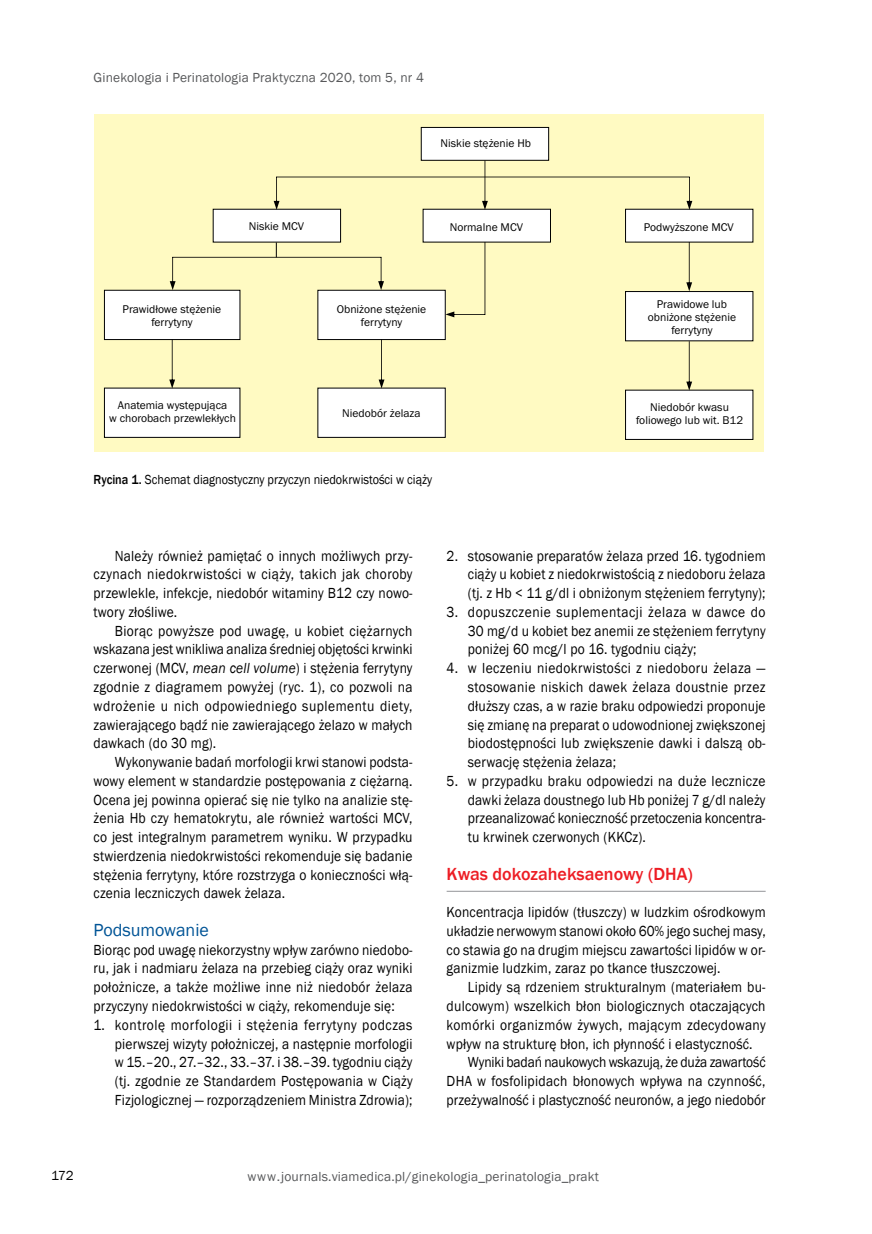
<style>
.page{position:relative;width:872px;height:1234px;background:#fff}
.page>*{position:absolute;margin:0;border:0;box-sizing:border-box;transform-origin:0 0}
.t1{font:500 18px "Franklin Gothic";color:#ed1d24}
.t2{font:18px "Franklin Gothic";color:#005496}
.t3{font:15px/18.8px "Franklin Gothic";letter-spacing:.01em;color:#000;text-align:justify;scale:.9 1}
.t4{font:15px "Franklin Gothic";letter-spacing:-.01em;color:#000;scale:.9 1}
.t5{font:15px "Franklin Gothic";letter-spacing:.03em;color:#000;scale:.9 1}
.t6{font:13.5px "Franklin Gothic";letter-spacing:.01em;color:#58595b}
.t7{font:13.5px "Franklin Gothic";color:#000;scale:.9 1}
.t8{font:13.5px "Franklin Gothic";color:#000}
.t9{font:11.55px/13.2px "Franklin Gothic";color:#000;text-align:center}
.s1{font-weight:500}
.s2{font-style:italic}
</style>
<div class="page">
<hr style="left:446px;top:890px;width:319px;height:1px;background:#939598">
<div style="left:94px;top:115px;width:669px;height:337px;background:#fffac2"></div>
<div style="left:421px;top:127px;width:127px;height:33px;background:#fff"></div>
<div style="left:421px;top:127px;width:128px;height:34px;border:1px solid #000"></div>
<div style="left:213px;top:209px;width:127px;height:33px;background:#fff"></div>
<div style="left:104px;top:388px;width:136px;height:49px;background:#fff"></div>
<div style="left:318px;top:388px;width:127px;height:49px;background:#fff"></div>
<div style="left:625px;top:390px;width:128px;height:49px;background:#fff"></div>
<div style="left:625px;top:389px;width:128px;height:51px;border:1px solid #000"></div>
<div style="left:104px;top:290px;width:136px;height:49px;background:#fff"></div>
<div style="left:104px;top:290px;width:136px;height:50px;border:1px solid #000"></div>
<div style="left:318px;top:290px;width:127px;height:49px;background:#fff"></div>
<div style="left:317px;top:290px;width:129px;height:50px;border:1px solid #000"></div>
<div style="left:625px;top:291px;width:128px;height:50px;background:#fff"></div>
<div style="left:625px;top:291px;width:128px;height:50px;border:1px solid #000"></div>
<div style="left:423px;top:209px;width:127px;height:33px;background:#fff"></div>
<div style="left:625px;top:209px;width:128px;height:33px;background:#fff"></div>
<svg style="left:274px;top:160px;width:418px;height:50px"></svg>
<svg style="left:170px;top:242px;width:214px;height:48px"></svg>
<svg style="left:686px;top:242px;width:6px;height:49px"></svg>
<svg style="left:445px;top:242px;width:40px;height:75px"></svg>
<svg style="left:686px;top:341px;width:6px;height:49px"></svg>
<svg style="left:378px;top:339px;width:6px;height:49px"></svg>
<svg style="left:169px;top:339px;width:6px;height:49px"></svg>
<p class="t6" style="left:94px;top:69px;width:332px">Ginekologia i Perinatologia Praktyczna 2020, tom 5, nr 4</p>
<p class="t9" style="left:440px;top:137px;width:92px">Niskie stężenie Hb</p>
<p class="t9" style="left:249px;top:219px;width:57px">Niskie MCV</p>
<p class="t9" style="left:450px;top:220px;width:75px">Normalne MCV</p>
<p class="t9" style="left:644px;top:220px;width:91px">Podwyższone MCV</p>
<p class="t9" style="left:123px;top:302px;width:100px">Prawidłowe stężenie ferrytyny</p>
<p class="t9" style="left:337px;top:302px;width:91px">Obniżone stężenie ferrytyny</p>
<p class="t9" style="left:648px;top:297px;width:90px">Prawidowe lub obniżone stężenie ferrytyny</p>
<p class="t9" style="left:109px;top:399px;width:128px">Anatemia występująca<br>w chorobach przewlekłych</p>
<p class="t9" style="left:342px;top:406px;width:80px">Niedobór żelaza</p>
<p class="t9" style="left:636px;top:401px;width:108px">Niedobór kwasu foliowego lub wit. B12</p>
<p class="t7" style="left:94px;top:471px;width:378px"><span class="s1">Rycina 1.</span> Schemat diagnostyczny przyczyn niedokrwistości w ciąży</p>
<p class="t3" style="left:94px;top:546px;width:356px;text-indent:21px">Należy również pamiętać o innych możliwych przy&shy;czynach niedokrwistości w ciąży, takich jak choroby przewlekle, infekcje, niedobór witaminy B12 czy nowo&shy;twory złośliwe.</p>
<p class="t3" style="left:94px;top:621px;width:356px;text-indent:21px">Biorąc powyższe pod uwagę, u kobiet ciężarnych wskazana jest wnikliwa analiza średniej objętości krwinki czerwonej (MCV, <span class="s2">mean cell volume</span>) i stężenia ferrytyny zgodnie z diagramem powyżej (ryc. 1), co pozwoli na wdrożenie u nich odpowiedniego suplementu diety, zawierającego bądź nie zawierającego żelazo w małych dawkach (do 30 mg).</p>
<p class="t3" style="left:94px;top:752px;width:356px;text-indent:21px">Wykonywanie badań morfologii krwi stanowi podsta&shy;wowy element w standardzie postępowania z ciężarną.<br>Ocena jej powinna opierać się nie tylko na analizie stę&shy;żenia Hb czy hematokrytu, ale również wartości MCV, co jest integralnym parametrem wyniku. W przypadku stwierdzenia niedokrwistości rekomenduje się badanie stężenia ferrytyny, które rozstrzyga o konieczności włą&shy;czenia leczniczych dawek żelaza.</p>
<p class="t2" style="left:94px;top:918px;width:117px">Podsumowanie</p>
<p class="t3" style="left:94px;top:940px;width:356px">Biorąc pod uwagę niekorzystny wpływ zarówno niedobo&shy;ru, jak i nadmiaru żelaza na przebieg ciąży oraz wyniki położnicze, a także możliwe inne niż niedobór żelaza przyczyny niedokrwistości w ciąży, rekomenduje się:</p>
<p class="t3" style="left:115px;top:1015px;width:332px;text-indent:-21px">1. kontrolę morfologii i stężenia ferrytyny podczas pierwszej wizyty położniczej, a następnie morfologii w 15.–20., 27.–32., 33.–37. i 38.–39. tygodniu ciąży (tj. zgodnie ze Standardem Postępowania w Ciąży Fizjologicznej — rozporządzeniem Ministra Zdrowia);</p>
<p class="t3" style="left:468px;top:546px;width:332px;text-indent:-21px">2. stosowanie preparatów żelaza przed 16. tygodniem ciąży u kobiet z niedokrwistością z niedoboru żelaza (tj. z Hb &lt; 11 g/dl i obniżonym stężeniem ferrytyny);</p>
<p class="t3" style="left:468px;top:602px;width:332px;text-indent:-21px">3. dopuszczenie suplementacji żelaza w dawce do 30 mg/d u kobiet bez anemii ze stężeniem ferrytyny poniżej 60 mcg/l po 16. tygodniu ciąży;</p>
<p class="t3" style="left:468px;top:659px;width:332px;text-indent:-21px">4. w leczeniu niedokrwistości z niedoboru żelaza — stosowanie niskich dawek żelaza doustnie przez dłuższy czas, a w razie braku odpowiedzi proponuje się zmianę na preparat o udowodnionej zwiększonej biodostępności lub zwiększenie dawki i dalszą ob&shy;serwację stężenia żelaza;</p>
<p class="t3" style="left:468px;top:771px;width:332px;text-indent:-21px">5. w przypadku braku odpowiedzi na duże lecznicze dawki żelaza doustnego lub Hb poniżej 7 g/dl należy przeanalizować konieczność przetoczenia koncentra&shy;tu krwinek czerwonych (KKCz).</p>
<p class="t1" style="left:446px;top:862px;width:248px">Kwas dokozaheksaenowy (DHA)</p>
<p class="t3" style="left:446px;top:902px;width:356px">Koncentracja lipidów (tłuszczy) w ludzkim ośrodkowym układzie nerwowym stanowi około 60% jego suchej masy, co stawia go na drugim miejscu zawartości lipidów w or&shy;ganizmie ludzkim, zaraz po tkance tłuszczowej.</p>
<p class="t3" style="left:468px;top:977px;width:332px">Lipidy są rdzeniem strukturalnym (materiałem bu-</p>
<p class="t3" style="left:446px;top:996px;width:356px">dulcowym) wszelkich błon biologicznych otaczających</p>
<p class="t5" style="left:446px;top:1015px;width:356px">komórki organizmów żywych, mającym zdecydowany</p>
<p class="t3" style="left:446px;top:1034px;width:341px">wpływ na strukturę błon, ich płynność i elastyczność.</p>
<p class="t4" style="left:468px;top:1052px;width:332px">Wyniki badań naukowych wskazują, że duża zawartość</p>
<p class="t3" style="left:446px;top:1071px;width:356px">DHA w fosfolipidach błonowych wpływa na czynność,</p>
<p class="t3" style="left:446px;top:1090px;width:356px">przeżywalność i plastyczność neuronów, a jego niedobór</p>
<p class="t8" style="left:51px;top:1166px;width:24px">172</p>
<p class="t6" style="left:247px;top:1168px;width:353px">www.journals.viamedica.pl/ginekologia_perinatologia_prakt</p>
</div>
